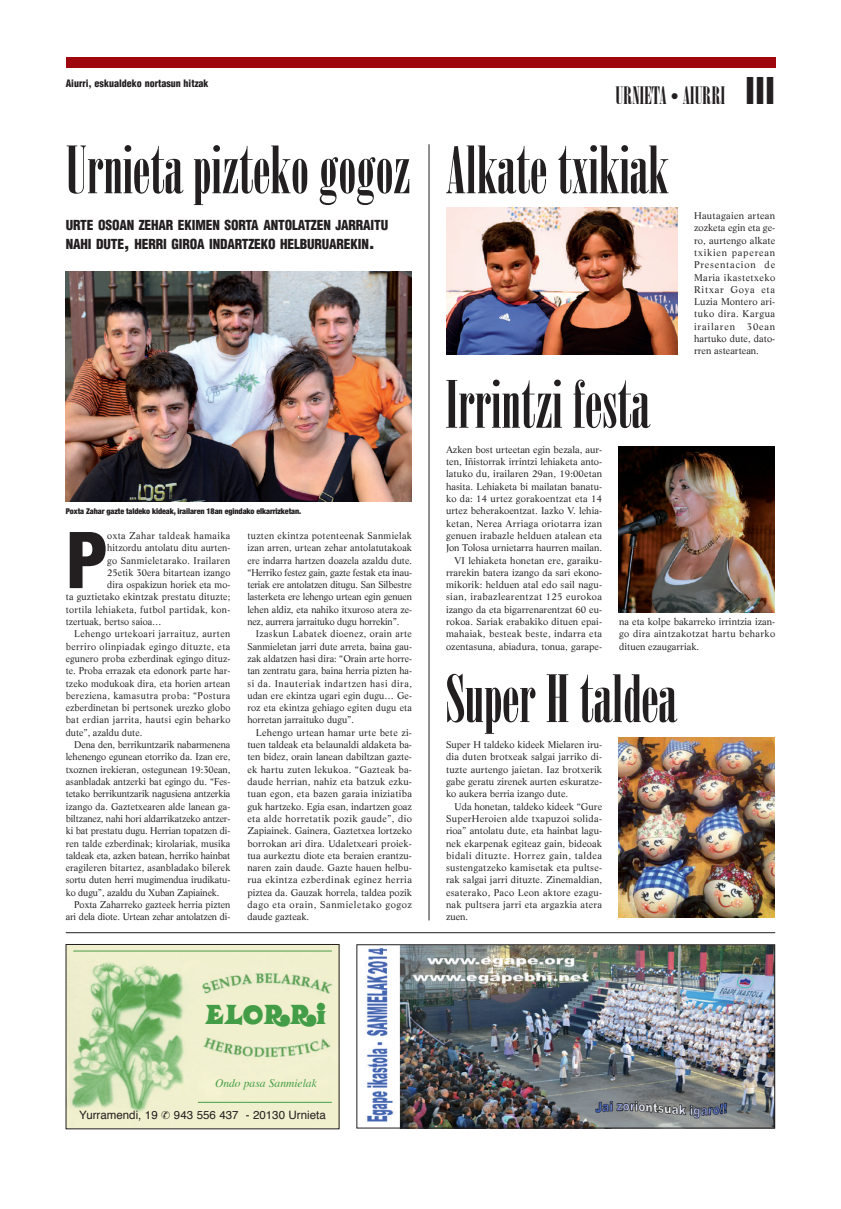
<style>
.page{position:relative;width:841px;height:1209px;background:#fff}
.page>*{position:absolute;margin:0;border:0;box-sizing:border-box;transform-origin:0 0}
.t1{font:800 condensed 78.5px "Helvetica Neue";color:#231f20}
.t2{font:65px "Onyx";color:#231f20}
.t3{font:24.7px "Vasca Clasica Bi";color:#439d46}
.t4{font:24px "Onyx";color:#231f20}
.t5{font:900 condensed 13.5px/19px "Helvetica";letter-spacing:-.015em;color:#231f20}
.t6{font:11.5px "Helvetica";color:#231f20}
.t7{font:italic 11.5px "Times";color:#439d46}
.t8{font:900 condensed 10px "Helvetica";color:#231f20}
.t9{font:9.6px/12.3px "Life";letter-spacing:.005em;color:#231f20;text-align:justify}
.t10{font:9.6px "Life";letter-spacing:.045em;color:#231f20}
.t11{font:9.6px "Life";letter-spacing:.03em;color:#231f20}
.t12{font:9.6px "Life";letter-spacing:-.015em;color:#231f20}
.t13{font:9.6px "Life";letter-spacing:.04em;color:#231f20}
.t14{font:9.6px "Life";letter-spacing:.035em;color:#231f20}
.t15{font:900 condensed 8px "Helvetica Neue";letter-spacing:-.01em;color:#231f20}
.s1{font-size:18px}
.s2{font-family:"Helvetica";font-weight:900;font-stretch:condensed;font-size:36px}
</style>
<div class="page">
<div style="left:66px;top:57px;width:708px;height:10px;background:#9d070d"></div>
<hr style="left:66px;top:932px;width:708px;height:1px;background:#231f20">
<img style="left:66px;top:271px;width:346px;height:230px">
<img style="left:446px;top:207px;width:231px;height:147px">
<hr style="left:428px;top:144px;width:1px;height:776px;background:#231f20">
<img style="left:618px;top:446px;width:156px;height:166px">
<img style="left:618px;top:737px;width:156px;height:181px">
<img style="left:366px;top:946px;width:406px;height:180px">
<div style="left:356px;top:944px;width:418px;height:184px;border:1px solid #231f20"></div>
<img style="left:68px;top:946px;width:269px;height:181px">
<div style="left:66px;top:944px;width:273px;height:185px;border:1px solid #231f20"></div>
<hr style="left:73px;top:950px;width:258px;height:1px;background:#439d46">
<hr style="left:198px;top:1101px;width:133px;height:1px;background:#439d46">
<p class="t8" style="left:66px;top:80px;width:144px">Aiurri, eskualdeko nortasun hitzak</p>
<h2 class="t2" style="left:66px;top:135px;width:346px">Urnieta pizteko gogoz</h2>
<h3 class="t5" style="left:66px;top:217px;width:324px">URTE OSOAN ZEHAR EKIMEN SORTA ANTOLATZEN JARRAITU<br>NAHI DUTE<span class="s1">,</span> HERRI GIROA INDARTZEKO HELBURUAREKIN<span class="s1">.</span></h3>
<p class="t15" style="left:66px;top:508px;width:237px">Poxta Zahar gazte taldeko kideak, irailaren 18an egindako elkarrizketan.</p>
<p class="t9" style="left:247px;top:530px;width:166px">tuzten ekintza potenteenak Sanmielak izan arren, urtean zehar antolatutakoak ere indarra hartzen doazela azaldu dute. “Herriko festez gain, gazte festak eta inau&shy;teriak ere antolatzen ditugu. San Silbestre lasterketa ere lehengo urtean egin genuen lehen aldiz, eta nahiko itxuroso atera ze&shy;nez, aurrera jarraituko dugu horrekin”.</p>
<p class="t9" style="left:247px;top:628px;width:166px;text-indent:9px">Izaskun Labatek dioenez, orain arte Sanmieletan jarri dute arreta, baina gau&shy;zak aldatzen hasi dira: “Orain arte horre&shy;tan zentratu gara, baina herria pizten ha&shy;si da. Inauteriak indartzen hasi dira, udan ere ekintza ugari egin dugu… Ge&shy;roz eta ekintza gehiago egiten dugu eta horretan jarraituko dugu”.</p>
<p class="t9" style="left:247px;top:727px;width:166px;text-indent:9px">Lehengo urtean hamar urte bete zi&shy;tuen taldeak eta belaunaldi aldaketa ba&shy;ten bidez, orain lanean dabiltzan gazte&shy;ek hartu zuten lekukoa. “Gazteak ba&shy;daude herrian, nahiz eta batzuk ezku&shy;tuan egon, eta bazen garaia iniziatiba guk hartzeko. Egia esan, indartzen goaz eta alde horretatik pozik gaude”, dio Zapiainek. Gainera, Gaztetxea lortzeko borrokan ari dira. Udaletxeari proiek&shy;tua aurkeztu diote eta beraien erantzu&shy;naren zain daude. Gazte hauen helbu&shy;rua ekintza ezberdinak eginez herria piztea da. Gauzak horrela, taldea pozik dago eta orain, Sanmieletako gogoz daude gazteak.</p>
<h1 class="t1" style="left:66px;top:532px;width:44px">P</h1>
<p class="t10" style="left:107px;top:531px;width:124px">oxta Zahar taldeak hamaika</p>
<p class="t9" style="left:107px;top:542px;width:124px">hitzordu antolatu ditu aurten-</p>
<p class="t14" style="left:107px;top:556px;width:124px">go Sanmieletarako. Irailaren</p>
<p class="t9" style="left:107px;top:567px;width:124px">25etik 30era bitartean izango</p>
<p class="t9" style="left:107px;top:579px;width:124px">dira ospakizun horiek eta mo-</p>
<p class="t9" style="left:66px;top:592px;width:166px">ta guztietako ekintzak prestatu dituzte;</p>
<p class="t11" style="left:66px;top:605px;width:166px">tortila lehiaketa, futbol partidak, kon-</p>
<p class="t9" style="left:66px;top:616px;width:97px">tzertuak, bertso saioa…</p>
<p class="t10" style="left:74px;top:630px;width:157px">Lehengo urtekoari jarraituz, aurten</p>
<p class="t10" style="left:66px;top:642px;width:166px">berriro olinpiadak egingo dituzte, eta</p>
<p class="t9" style="left:66px;top:653px;width:166px">egunero proba ezberdinak egingo dituz-</p>
<p class="t9" style="left:66px;top:665px;width:166px">te. Proba errazak eta edonork parte har-</p>
<p class="t9" style="left:66px;top:678px;width:166px">tzeko modukoak dira, eta horien artean</p>
<p class="t13" style="left:66px;top:691px;width:166px">bereziena, kamasutra proba: “Postura</p>
<p class="t9" style="left:66px;top:702px;width:166px">ezberdinetan bi pertsonek urezko globo</p>
<p class="t11" style="left:66px;top:716px;width:166px">bat erdian jarrita, hautsi egin beharko</p>
<p class="t9" style="left:66px;top:727px;width:78px">dute”, azaldu dute.</p>
<p class="t9" style="left:74px;top:739px;width:157px">Dena den, berrikuntzarik nabarmenena</p>
<p class="t9" style="left:66px;top:751px;width:166px">lehenengo egunean etorriko da. Izan ere,</p>
<p class="t9" style="left:66px;top:764px;width:166px">txoznen irekieran, ostegunean 19:30ean,</p>
<p class="t9" style="left:66px;top:776px;width:166px">asanbladak antzerki bat egingo du. “Fes-</p>
<p class="t9" style="left:66px;top:788px;width:166px">tetako berrikuntzarik nagusiena antzerkia</p>
<p class="t9" style="left:66px;top:801px;width:166px">izango da. Gaztetxearen alde lanean ga-</p>
<p class="t9" style="left:66px;top:813px;width:166px">biltzanez, nahi hori aldarrikatzeko antzer-</p>
<p class="t9" style="left:66px;top:825px;width:166px">ki bat prestatu dugu. Herrian topatzen di-</p>
<p class="t9" style="left:66px;top:838px;width:166px">ren talde ezberdinak; kirolariak, musika</p>
<p class="t9" style="left:66px;top:850px;width:166px">taldeak eta, azken batean, herriko hainbat</p>
<p class="t9" style="left:66px;top:862px;width:166px">eragileren bitartez, asanbladako bilerek</p>
<p class="t9" style="left:66px;top:874px;width:166px">sortu duten herri mugimendua irudikatu-</p>
<p class="t9" style="left:66px;top:887px;width:155px">ko dugu”, azaldu du Xuban Zapiainek.</p>
<p class="t9" style="left:74px;top:899px;width:157px">Poxta Zaharreko gazteek herria pizten</p>
<p class="t12" style="left:66px;top:913px;width:166px">ari dela diote. Urtean zehar antolatzen di-</p>
<h3 class="t3" style="left:205px;top:1001px;width:123px">ELoRRi</h3>
<p class="t7" style="left:215px;top:1078px;width:103px">Ondo pasa Sanmielak</p>
<p class="t6" style="left:79px;top:1109px;width:248px">Yurramendi, 19 ✆ 943 556 437 - 20130 Urnieta</p>
<h3 class="t4" style="left:615px;top:83px;width:161px">URNIETA • AIURRI <span class="s2">III</span></h3>
<h2 class="t2" style="left:446px;top:135px;width:224px">Alkate txikiak</h2>
<h2 class="t2" style="left:446px;top:370px;width:205px">Irrintzi festa</h2>
<p class="t9" style="left:693px;top:210px;width:83px">Hautagaien artean zozketa egin eta ge&shy;ro, aurtengo alkate txikien paperean Presentacion de Maria ikastetxeko Ritxar Goya eta Luzia Montero ari&shy;tuko dira. Kargua irailaren 30ean hartuko dute, dato&shy;rren asteartean.</p>
<p class="t9" style="left:446px;top:444px;width:157px;text-align:right">Azken bost urteetan egin bezala, aur&shy;ten, Iñistorrak irrintzi lehiaketa anto&shy;latuko du, irailaren 29an, 19:00etan hasita. Lehiaketa bi mailatan banatu&shy;ko da: 14 urtez gorakoentzat eta 14 urtez beherakoentzat. Iazko V. lehia&shy;ketan, Nerea Arriaga oriotarra izan genuen irabazle helduen atalean eta Jon Tolosa urnietarra haurren mailan.<br>VI lehiaketa honetan ere, garaiku&shy;rrarekin batera izango da sari ekono&shy;mikorik: helduen atal edo sail nagu&shy;sian, irabazlearentzat 125 eurokoa izango da eta bigarrenarentzat 60 eu&shy;rokoa. Sariak erabakiko dituen epai&shy;mahaiak, besteak beste, indarra eta ozentasuna, abiadura, tonua, garape-</p>
<p class="t9" style="left:618px;top:616px;width:157px">na eta kolpe bakarreko irrintzia izan&shy;go dira aintzakotzat hartu beharko dituen ezaugarriak.</p>
<h2 class="t2" style="left:446px;top:664px;width:232px">Super H taldea</h2>
<p class="t9" style="left:446px;top:739px;width:157px">Super H taldeko kideek Mielaren iru&shy;dia duten brotxeak salgai jarriko di&shy;tuzte aurtengo jaietan. Iaz brotxerik gabe geratu zirenek aurten eskuratze&shy;ko aukera berria izango dute.</p>
<p class="t9" style="left:446px;top:801px;width:157px;text-indent:9px">Uda honetan, taldeko kideek “Gure SuperHeroien alde txapuzoi solida&shy;rioa” antolatu dute, eta hainbat lagu&shy;nek ekarpenak egiteaz gain, bideoak bidali dituzte. Horrez gain, taldea sustengatzeko kamisetak eta pultse&shy;rak salgai jarri dituzte. Zinemaldian, esaterako, Paco Leon aktore ezagu&shy;nak pultsera jarri eta argazkia atera zuen.</p>
</div>
